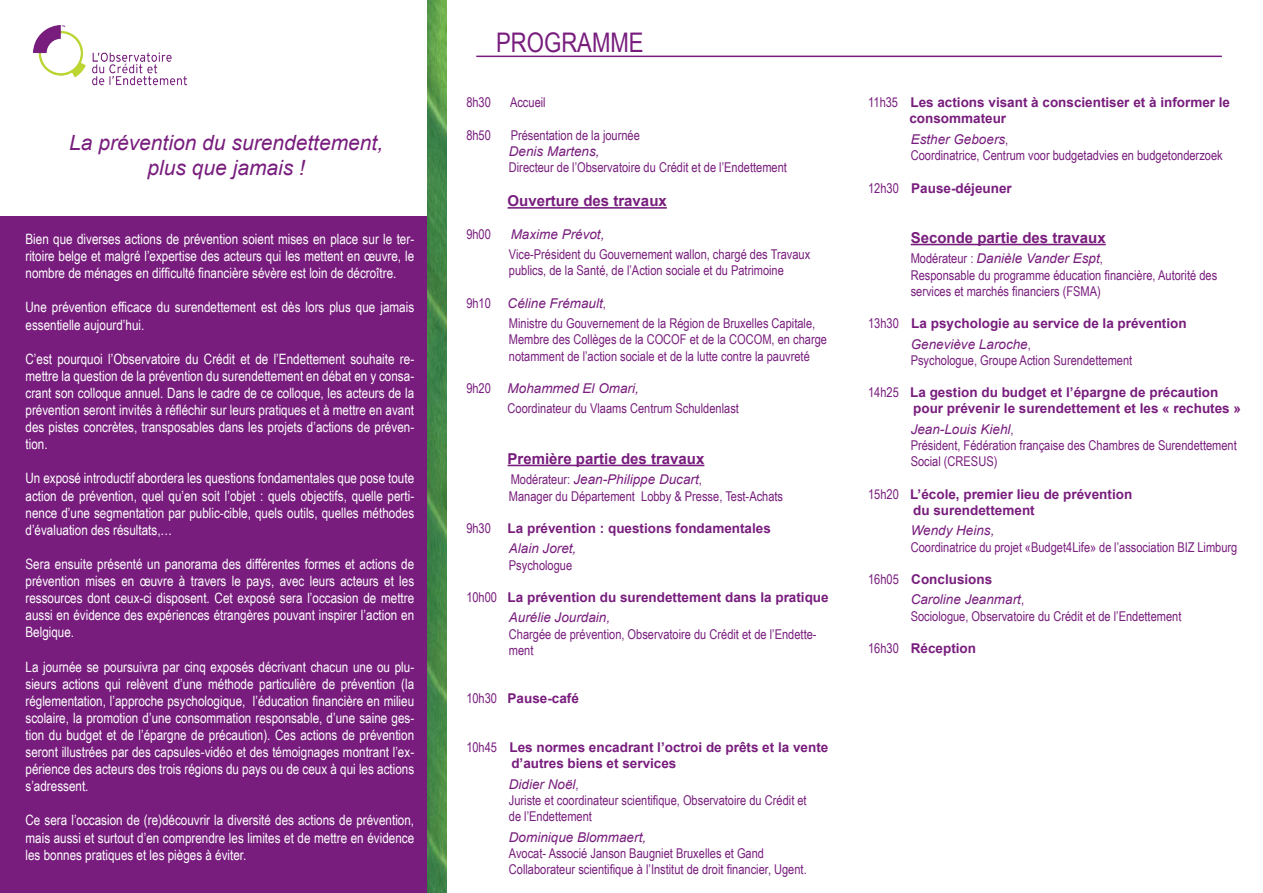
<style>
.page{position:relative;width:1263px;height:893px;background:#fff}
.page>*{position:absolute;margin:0;border:0;box-sizing:border-box;transform-origin:0 0}
.t1{font:27px "Arial Narrow";color:#781d7d}
.t2{font:italic 21px "Arial";color:#781d7d}
.t3{font:700 15px "Arial";color:#781d7d}
.t4{font:14.25px/17.1px "Arial Narrow";color:#fff;text-align:justify}
.Style_de_paragraphe{font:13.5px/16.2px "Arial Narrow";color:#781d7d}
.t5{font:700 13.5px/16.2px "Arial";color:#781d7d}
.t6{font:italic 13.5px "Arial";color:#781d7d}
.s1{font-family:"Arial Narrow";font-style:normal}
.s2{font-family:"Arial Narrow";font-weight:400}
</style>
<div class="page">
<div style="left:0;top:216px;width:427px;height:677px;background:#781d7d"></div>
<img style="left:33px;top:25px;width:153px;height:61px">
<img style="left:427px;top:0;width:19px;height:893px">
<hr style="left:476px;top:56px;width:746px;height:1px;background:#781d7d">
<hr style="left:508px;top:207px;width:159px;height:2px;background:#781d7d">
<hr style="left:508px;top:465px;width:196px;height:1px;background:#781d7d">
<hr style="left:911px;top:244px;width:195px;height:1px;background:#781d7d">
<p class="t2" style="left:69px;top:129px;width:316px">La prévention du surendettement,</p>
<p class="t2" style="left:147px;top:154px;width:159px">plus que jamais !</p>
<p class="t4" style="left:26px;top:230px;width:390px">Bien que diverses actions de prévention soient mises en place sur le ter&shy;ritoire belge et malgré l’expertise des acteurs qui les mettent en œuvre, le nombre de ménages en difficulté financière sévère est loin de décroître.</p>
<p class="t4" style="left:26px;top:298px;width:390px">Une prévention efficace du surendettement est dès lors plus que jamais essentielle aujourd’hui.</p>
<p class="t4" style="left:26px;top:350px;width:390px">C’est pourquoi l’Observatoire du Crédit et de l’Endettement souhaite re&shy;mettre la question de la prévention du surendettement en débat en y consa&shy;crant son colloque annuel. Dans le cadre de ce colloque, les acteurs de la prévention seront invités à réfléchir sur leurs pratiques et à mettre en avant des pistes concrètes, transposables dans les projets d’actions de préven&shy;tion.</p>
<p class="t4" style="left:26px;top:469px;width:390px">Un exposé introductif abordera les questions fondamentales que pose toute action de prévention, quel qu’en soit l’objet : quels objectifs, quelle perti&shy;nence d’une segmentation par public-cible, quels outils, quelles méthodes d’évaluation des résultats,…</p>
<p class="t4" style="left:26px;top:555px;width:390px">Sera ensuite présenté un panorama des différentes formes et actions de prévention mises en œuvre à travers le pays, avec leurs acteurs et les ressources dont ceux-ci disposent. Cet exposé sera l’occasion de mettre aussi en évidence des expériences étrangères pouvant inspirer l’action en Belgique.</p>
<p class="t4" style="left:26px;top:657px;width:390px">La journée se poursuivra par cinq exposés décrivant chacun une ou plu&shy;sieurs actions qui relèvent d’une méthode particulière de prévention (la réglementation, l’approche psychologique, l’éducation financière en milieu scolaire, la promotion d’une consommation responsable, d’une saine ges&shy;tion du budget et de l’épargne de précaution). Ces actions de prévention seront illustrées par des capsules-vidéo et des témoignages montrant l’ex&shy;périence des acteurs des trois régions du pays ou de ceux à qui les actions s’adressent.</p>
<p class="t4" style="left:26px;top:811px;width:390px">Ce sera l’occasion de (re)découvrir la diversité des actions de prévention, mais aussi et surtout d’en comprendre les limites et de mettre en évidence les bonnes pratiques et les pièges à éviter.</p>
<p class="t1" style="left:496px;top:22px;width:149px">PROGRAMME</p>
<p class="Style_de_paragraphe" style="left:466px;top:94px;width:26px">8h30</p>
<p class="Style_de_paragraphe" style="left:510px;top:94px;width:37px">Accueil</p>
<p class="Style_de_paragraphe" style="left:466px;top:126px;width:26px">8h50</p>
<p class="Style_de_paragraphe" style="left:511px;top:126px;width:131px">Présentation de la journée</p>
<p class="t6" style="left:509px;top:142px;width:92px">Denis Martens,</p>
<p class="Style_de_paragraphe" style="left:509px;top:159px;width:280px">Directeur de l’Observatoire du Crédit et de l’Endettement</p>
<p class="t3" style="left:508px;top:191px;width:161px">Ouverture des travaux</p>
<p class="Style_de_paragraphe" style="left:466px;top:225px;width:26px">9h00</p>
<p class="t6" style="left:511px;top:225px;width:95px">Maxime Prévot,</p>
<p class="Style_de_paragraphe" style="left:509px;top:246px;width:303px">Vice-Président du Gouvernement wallon, chargé des Travaux publics, de la Santé, de l’Action sociale et du Patrimoine</p>
<p class="t6" style="left:466px;top:294px;width:141px"><span class="s1">9h10</span> Céline Frémault<span class="s1">,</span></p>
<p class="Style_de_paragraphe" style="left:509px;top:315px;width:320px">Ministre du Gouvernement de la Région de Bruxelles Capitale,<br>Membre des Collèges de la COCOF et de la COCOM, en charge notamment de l’action sociale et de la lutte contre la pauvreté</p>
<p class="t6" style="left:466px;top:380px;width:174px"><span class="s1">9h20</span> Mohammed El Omari,</p>
<p class="Style_de_paragraphe" style="left:508px;top:400px;width:233px">Coordinateur du Vlaams Centrum Schuldenlast</p>
<p class="t3" style="left:508px;top:449px;width:198px">Première partie des travaux</p>
<p class="t6" style="left:511px;top:471px;width:193px"><span class="s1">Modérateur:</span> Jean-Philippe Ducart<span class="s1">,</span></p>
<p class="Style_de_paragraphe" style="left:509px;top:487px;width:276px">Manager du Département Lobby &amp; Presse, Test-Achats</p>
<p class="t5" style="left:466px;top:520px;width:306px"><span class="s2">9h30</span> La prévention : questions fondamentales</p>
<p class="t6" style="left:509px;top:540px;width:69px">Alain Joret,</p>
<p class="Style_de_paragraphe" style="left:509px;top:556px;width:65px">Psychologue</p>
<p class="t5" style="left:466px;top:589px;width:364px"><span class="s2">10h00</span> La prévention du surendettement dans la pratique</p>
<p class="t6" style="left:509px;top:609px;width:103px">Aurélie Jourdain,</p>
<p class="Style_de_paragraphe" style="left:509px;top:625px;width:309px">Chargée de prévention, Observatoire du Crédit et de l’Endette&shy;ment</p>
<p class="t5" style="left:466px;top:691px;width:114px"><span class="s2">10h30</span> Pause-café</p>
<p class="t5" style="left:511px;top:740px;width:318px;text-indent:-45px"><span class="s2">10h45</span> Les normes encadrant l’octroi de prêts et la vente d’autres biens et services</p>
<p class="t6" style="left:509px;top:775px;width:71px">Didier Noël<span class="s1">,</span></p>
<p class="Style_de_paragraphe" style="left:509px;top:791px;width:299px">Juriste et coordinateur scientifique, Observatoire du Crédit et de l’Endettement</p>
<p class="t6" style="left:509px;top:828px;width:139px">Dominique Blommaert,</p>
<p class="Style_de_paragraphe" style="left:509px;top:844px;width:257px">Avocat- Associé Janson Baugniet Bruxelles et Gand</p>
<p class="Style_de_paragraphe" style="left:509px;top:861px;width:299px">Collaborateur scientifique à l’Institut de droit financier, Ugent.</p>
<p class="t5" style="left:909px;top:95px;width:322px;text-indent:-41px"><span class="s2">11h35</span> Les actions visant à conscientiser et à informer le consommateur</p>
<p class="t6" style="left:911px;top:130px;width:99px">Esther Geboers<span class="s1">,</span></p>
<p class="Style_de_paragraphe" style="left:911px;top:147px;width:313px">Coordinatrice, Centrum voor budgetadvies en budgetonderzoek</p>
<p class="t5" style="left:868px;top:180px;width:145px"><span class="s2">12h30</span> Pause-déjeuner</p>
<p class="t3" style="left:911px;top:228px;width:197px">Seconde partie des travaux</p>
<p class="t6" style="left:911px;top:250px;width:194px"><span class="s1">Modérateur :</span> Danièle Vander Espt<span class="s1">,</span></p>
<p class="Style_de_paragraphe" style="left:911px;top:266px;width:308px">Responsable du programme éducation financière, Autorité des services et marchés financiers (FSMA)</p>
<p class="t5" style="left:868px;top:316px;width:320px"><span class="s2">13h30</span> La psychologie au service de la prévention</p>
<p class="t6" style="left:911px;top:335px;width:122px">Geneviève Laroche<span class="s1">,</span></p>
<p class="Style_de_paragraphe" style="left:911px;top:351px;width:223px">Psychologue, Groupe Action Surendettement</p>
<p class="t5" style="left:913px;top:385px;width:329px;text-indent:-45px"><span class="s2">14h25</span> La gestion du budget et l’épargne de précaution pour prévenir le surendettement et les « rechutes »</p>
<p class="t6" style="left:911px;top:420px;width:104px">Jean-Louis Kiehl<span class="s1">,</span></p>
<p class="Style_de_paragraphe" style="left:911px;top:437px;width:328px">Président, Fédération française des Chambres de Surendettement<br>Social (CRESUS)</p>
<p class="t5" style="left:868px;top:486px;width:266px"><span class="s2">15h20</span> L’école, premier lieu de prévention</p>
<p class="t5" style="left:913px;top:502px;width:123px">du surendettement</p>
<p class="t6" style="left:911px;top:522px;width:85px">Wendy Heins,</p>
<p class="Style_de_paragraphe" style="left:911px;top:538px;width:328px">Coordinatrice du projet «Budget4Life» de l’association BIZ Limburg</p>
<p class="t5" style="left:868px;top:571px;width:126px"><span class="s2">16h05</span> Conclusions</p>
<p class="t6" style="left:911px;top:591px;width:115px">Caroline Jeanmart<span class="s1">,</span></p>
<p class="Style_de_paragraphe" style="left:911px;top:607px;width:272px">Sociologue, Observatoire du Crédit et de l’Endettement</p>
<p class="t5" style="left:868px;top:641px;width:109px"><span class="s2">16h30</span> Réception</p>
</div>
